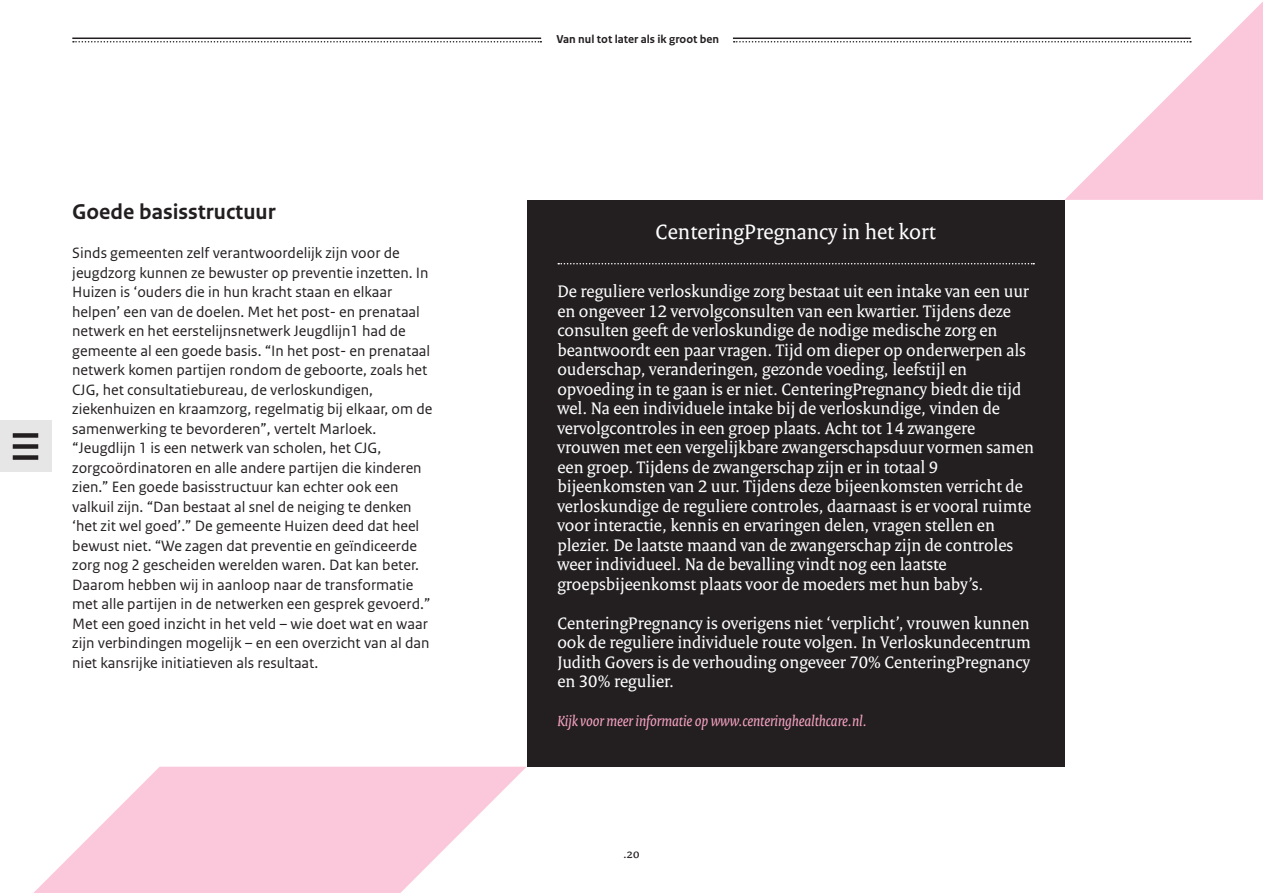
<style>
.page{position:relative;width:1263px;height:893px;background:#fff}
.page>*{position:absolute;margin:0;border:0;box-sizing:border-box;transform-origin:0 0}
.t1{font:22.5px "Rijksoverheid Serif";color:#fff}
.t2{font:700 22.5px "Rijksoverheid Sans Text";color:#231f20}
.t3{font:18px/19.5px "Rijksoverheid Serif";color:#fff}
.t4{font:15.75px/19.5px "Rijksoverheid Sans Text";color:#231f20}
.t5{font:italic 15.75px "Rijksoverheid Serif";color:#f8a3c3}
.t6{font:13.5px "Rijksoverheid Serif";color:#231f20}
.t7{font:700 12px "Rijksoverheid Sans Text";color:#231f20}
</style>
<div class="page">
<svg style="left:33px;top:767px;width:493px;height:126px;fill:#fac7db"></svg>
<hr style="left:72px;top:38px;width:469px;height:1px;background:#231f20">
<svg style="left:73px;top:41px;width:468px;height:2px"></svg>
<hr style="left:733px;top:38px;width:458px;height:1px;background:#231f20">
<svg style="left:734px;top:2px;width:529px;height:198px"></svg>
<hr style="left:1262px;top:421px;width:1px;height:51px;background:#e6e6e6">
<div style="left:0;top:421px;width:51px;height:51px;background:#e6e6e6"></div>
<div style="left:13px;top:433px;width:25px;height:5px;background:#231f20"></div>
<div style="left:13px;top:444px;width:25px;height:5px;background:#231f20"></div>
<div style="left:13px;top:455px;width:25px;height:5px;background:#231f20"></div>
<div style="left:527px;top:200px;width:537px;height:566px;background:#231f20"></div>
<svg style="left:558px;top:263px;width:476px;height:1px"></svg>
<p class="t2" style="left:72px;top:199px;width:205px">Goede basisstructuur</p>
<p class="t4" style="left:72px;top:244px;width:362px">Sinds gemeenten zelf verantwoordelijk zijn voor de jeugdzorg kunnen ze bewuster op preventie inzetten. In Huizen is ‘ouders die in hun kracht staan en elkaar helpen’ een van de doelen. Met het post- en prenataal netwerk en het eerstelijnsnetwerk Jeugdlijn1 had de gemeente al een goede basis. “In het post- en prenataal netwerk komen partijen rondom de geboorte, zoals het CJG, het consultatiebureau, de verloskundigen, ziekenhuizen en kraamzorg, regelmatig bij elkaar, om de samenwerking te bevorderen”, vertelt Marloek. “Jeugdlijn 1 is een netwerk van scholen, het CJG, zorgcoördinatoren en alle andere partijen die kinderen zien.” Een goede basisstructuur kan echter ook een valkuil zijn. “Dan bestaat al snel de neiging te denken ‘het zit wel goed’.” De gemeente Huizen deed dat heel bewust niet. “We zagen dat preventie en geïndiceerde zorg nog 2 gescheiden werelden waren. Dat kan beter.<br>Daarom hebben wij in aanloop naar de transformatie met alle partijen in de netwerken een gesprek gevoerd.” Met een goed inzicht in het veld – wie doet wat en waar zijn verbindingen mogelijk – en een overzicht van al dan niet kansrijke initiatieven als resultaat.</p>
<p class="t7" style="left:556px;top:32px;width:164px">Van nul tot later als ik groot ben</p>
<p class="t1" style="left:656px;top:218px;width:282px">CenteringPregnancy in het kort</p>
<p class="t3" style="left:557px;top:282px;width:478px">De reguliere verloskundige zorg bestaat uit een intake van een uur en ongeveer 12 vervolgconsulten van een kwartier. Tijdens deze consulten geeft de verloskundige de nodige medische zorg en beantwoordt een paar vragen. Tijd om dieper op onderwerpen als ouderschap, veranderingen, gezonde voeding, leefstijl en opvoeding in te gaan is er niet. CenteringPregnancy biedt die tijd wel. Na een individuele intake bij de verloskundige, vinden de vervolgcontroles in een groep plaats. Acht tot 14 zwangere vrouwen met een vergelijkbare zwangerschapsduur vormen samen een groep. Tijdens de zwangerschap zijn er in totaal 9 bijeenkomsten van 2 uur. Tijdens deze bijeenkomsten verricht de verloskundige de reguliere controles, daarnaast is er vooral ruimte voor interactie, kennis en ervaringen delen, vragen stellen en plezier. De laatste maand van de zwangerschap zijn de controles weer individueel. Na de bevalling vindt nog een laatste groepsbijeenkomst plaats voor de moeders met hun baby’s.</p>
<p class="t3" style="left:557px;top:613px;width:475px;text-align:justify">CenteringPregnancy is overigens niet ‘verplicht’, vrouwen kunnen ook de reguliere individuele route volgen. In Verloskundecentrum Judith Govers is de verhouding ongeveer 70% CenteringPregnancy en 30% regulier.</p>
<p class="t5" style="left:557px;top:712px;width:311px">Kijk voor meer informatie op www.centeringhealthcare.nl.</p>
<p class="t6" style="left:623px;top:846px;width:18px">.20</p>
</div>
